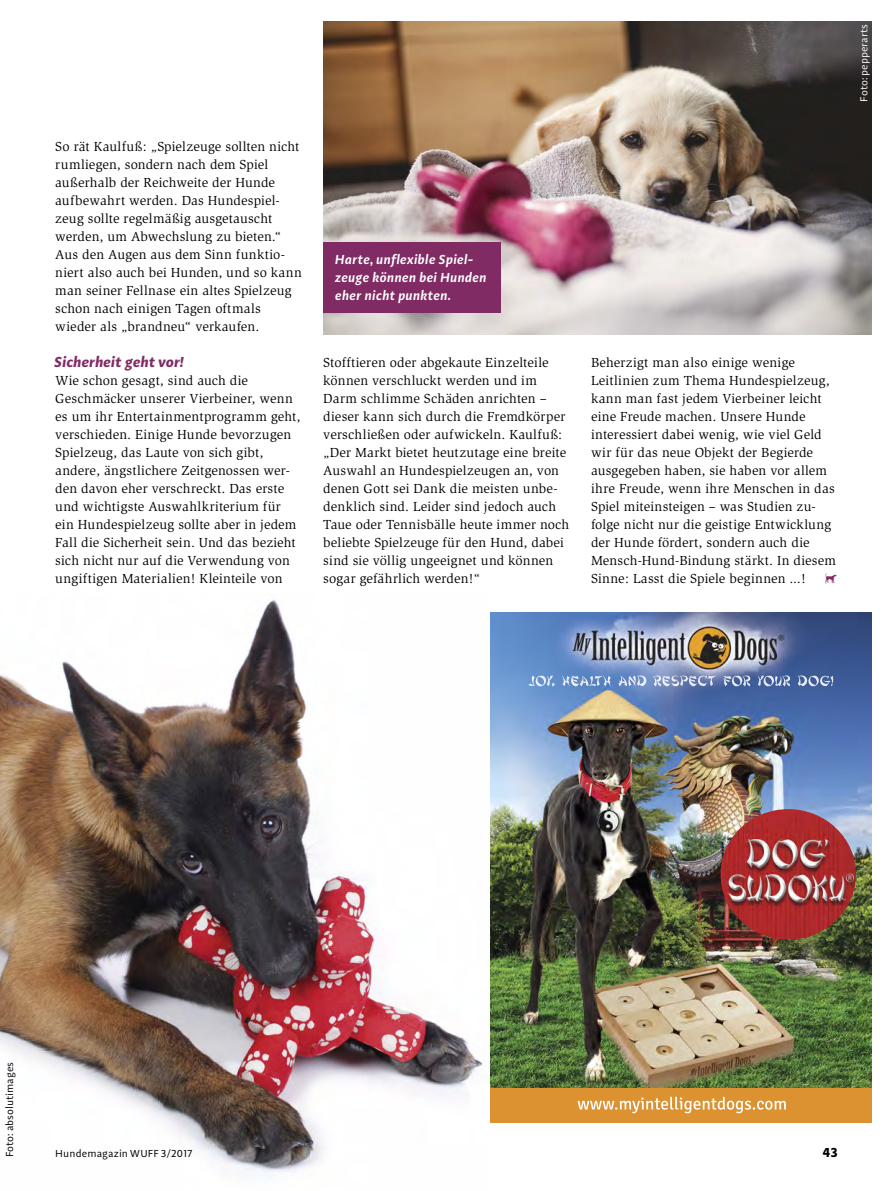
<style>
.page{position:relative;width:893px;height:1191px;background:#fff}
.page>*{position:absolute;margin:0;border:0;box-sizing:border-box;transform-origin:0 0}
.t1{font:italic 700 15px "Adagio Sans";letter-spacing:.005em;color:#812b65}
.t2{font:13.5px/18px "Slimbach";letter-spacing:.015em;color:#000}
.t3{font:italic 600 13.5px/18px "Adagio Sans";letter-spacing:.02em;color:#fff}
.t4{font:700 13.5px "Adagio Sans";color:#000}
.t5{font:13.5px "Animal";color:#812b65}
.t6{font:10.5px "Adagio Sans";color:#000}
.t7{font:10.5px "Adagio Sans";color:#fff}
</style>
<div class="page">
<img style="left:490px;top:612px;width:382px;height:476px">
<img style="left:720px;top:809px;width:136px;height:130px">
<img style="left:490px;top:1088px;width:382px;height:35px">
<img style="left:323px;top:21px;width:549px;height:313px">
<img style="left:0;top:600px;width:483px;height:573px">
<div style="left:323px;top:242px;width:178px;height:71px;background:#812b65"></div>
<p class="t2" style="left:55px;top:137px;width:248px">So rät Kaulfuß: „Spielzeuge sollten nicht rumliegen, sondern nach dem Spiel außerhalb der Reichweite der Hunde aufbewahrt werden. Das Hundespiel&shy;zeug sollte regelmäßig ausgetauscht werden, um Abwechslung zu bieten.“ Aus den Augen aus dem Sinn funktio&shy;niert also auch bei Hunden, und so kann man seiner Fellnase ein altes Spielzeug schon nach einigen Tagen oftmals wieder als „brandneu“ verkaufen.</p>
<p class="t1" style="left:55px;top:352px;width:131px">Sicherheit geht vor!</p>
<p class="t2" style="left:55px;top:371px;width:247px">Wie schon gesagt, sind auch die Geschmäcker unserer Vierbeiner, wenn es um ihr Entertainmentprogramm geht, verschieden. Einige Hunde bevorzugen Spielzeug, das Laute von sich gibt, andere, ängstlichere Zeitgenossen wer&shy;den davon eher verschreckt. Das erste und wichtigste Auswahlkriterium für ein Hundespielzeug sollte aber in jedem Fall die Sicherheit sein. Und das bezieht sich nicht nur auf die Verwendung von ungiftigen Materialien! Kleinteile von</p>
<p class="t3" style="left:336px;top:251px;width:153px">Harte, unflexible Spiel&shy;zeuge können bei Hunden eher nicht punkten.</p>
<p class="t2" style="left:323px;top:353px;width:248px">Stofftieren oder abgekaute Einzelteile können verschluckt werden und im Darm schlimme Schäden anrichten – dieser kann sich durch die Fremdkörper verschließen oder aufwickeln. Kaulfuß: „Der Markt bietet heutzutage eine breite Auswahl an Hundespielzeugen an, von denen Gott sei Dank die meisten unbe&shy;denklich sind. Leider sind jedoch auch Taue oder Tennisbälle heute immer noch beliebte Spielzeuge für den Hund, dabei sind sie völlig ungeeignet und können sogar gefährlich werden!“</p>
<p class="t2" style="left:591px;top:353px;width:246px">Beherzigt man also einige wenige Leitlinien zum Thema Hundespielzeug, kann man fast jedem Vierbeiner leicht eine Freude machen. Unsere Hunde interessiert dabei wenig, wie viel Geld wir für das neue Objekt der Begierde ausgegeben haben, sie haben vor allem ihre Freude, wenn ihre Menschen in das Spiel miteinsteigen – was Studien zu&shy;folge nicht nur die geistige Entwicklung der Hunde fördert, sondern auch die Mensch-Hund-Bindung stärkt. In diesem Sinne: Lasst die Spiele beginnen ...!</p>
<p class="t5" style="left:825px;top:571px;width:14px">D</p>
<p class="t7" style="left:857px;top:102px;width:79px;rotate:-90deg">Foto: pepperarts</p>
<p class="t6" style="left:3px;top:1157px;width:96px;rotate:-90deg">Foto: absolutimages</p>
<p class="t6" style="left:55px;top:1146px;width:139px">Hundemagazin WUFF 3/2017</p>
<p class="t4" style="left:822px;top:1143px;width:17px">43</p>
</div>
